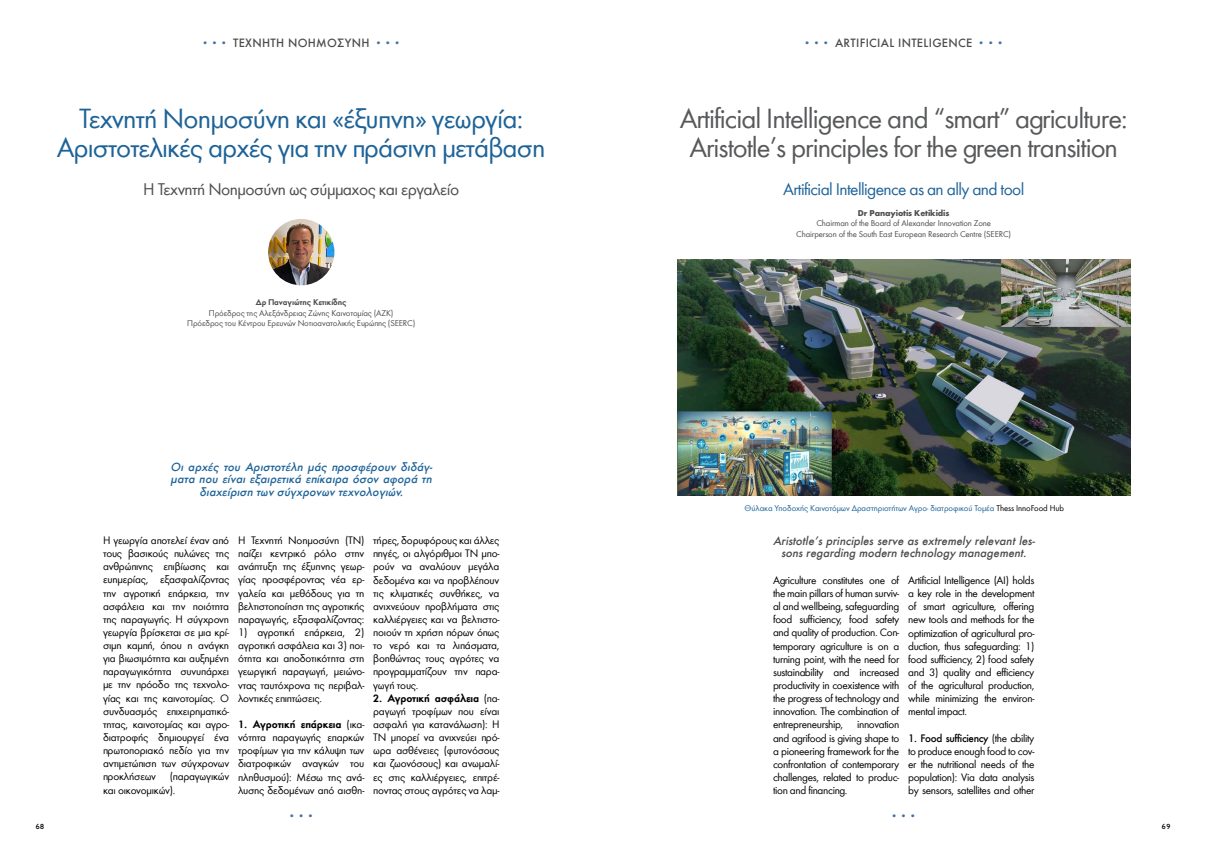
<style>
.page{position:relative;width:1205px;height:851px;background:#fff}
.page>*{position:absolute;margin:0;border:0;box-sizing:border-box;transform-origin:0 0}
.t1{font:28.75px/28.8px "Futura Greek";letter-spacing:-.035em;color:#58595b;text-align:center}
.t2{font:28.75px/28.8px "Futura Greek";letter-spacing:-.035em;color:#1e6398;text-align:center}
.t3{font:17.5px "Futura Greek";letter-spacing:-.035em;color:#4d4d4f}
.t4{font:17.5px "Futura Greek";letter-spacing:-.035em;color:#1e6398}
.t5{font:500 15px "Futura Greek";color:#4771a3}
.t6{font:italic 500 12.5px/12.5px "Futura Greek";color:#1e6398;text-align:center}
.t7{font:italic 500 12.5px/12.5px "Futura Greek";color:#4d4d4f;text-align:center}
.t8{font:500 12.5px "Futura Greek";letter-spacing:.025em;color:#4d4d4f}
.t9{font:11.25px/13.1px "Futura Greek";letter-spacing:-.03em;color:#000;text-align:justify}
.t10{font:8.75px/10.5px "Futura Greek";letter-spacing:-.015em;color:#4d4d4f;text-align:center}
.t11{font:8.75px "Futura Greek";letter-spacing:-.01em;color:#1e6398}
.t12{font:600 8.75px "Futura Greek";letter-spacing:-.015em;color:#4d4d4f}
.t13{font:700 8.75px "Futura Greek";letter-spacing:-.015em;color:#4d4d4f}
.t14{font:500 7.5px "PF Textbook";color:#000}
.s1{font-size:15px;color:#4771a3}
.s2{font-weight:600}
.s3{color:#000}
.s4{font-weight:500}
</style>
<div class="page">
<img style="left:268px;top:219px;width:66px;height:66px;border-radius:33px">
<img style="left:678px;top:260px;width:452px;height:236px">
<p class="t8" style="left:201px;top:35px;width:203px"><span class="s1">•••</span> ΤΕΧΝΗΤΗ ΝΟΗΜΟΣΥΝΗ <span class="s1">•••</span></p>
<h1 class="t2" style="left:57px;top:105px;width:490px">Τεχνητή Νοημοσύνη και «έξυπνη» γεωργία:<br>Αριστοτελικές αρχές για την πράσινη μετάβαση</h1>
<h2 class="t3" style="left:143px;top:180px;width:318px">Η Τεχνητή Νοημοσύνη ως σύμμαχος και εργαλείο</h2>
<p class="t12" style="left:256px;top:297px;width:92px">Δρ Παναγιώτης Κετικίδης</p>
<p class="t10" style="left:187px;top:308px;width:229px">Πρόεδρος της Αλεξάνδρειας Ζώνης Καινοτομίας (ΑΖΚ)<br>Πρόεδρος του Κέντρου Ερευνών Νοτιοανατολικής Ευρώπης (SEERC)</p>
<p class="t6" style="left:171px;top:460px;width:263px">Οι αρχές του Αριστοτέλη μάς προσφέρουν διδάγ&shy;ματα που είναι εξαιρετικά επίκαιρα όσον αφορά τη διαχείριση των σύγχρονων τεχνολογιών.</p>
<p class="t9" style="left:103px;top:534px;width:128px">Η γεωργία αποτελεί έναν από τους βασικούς πυλώνες της ανθρώπινης επιβίωσης και ευημερίας, εξασφαλίζοντας την αγροτική επάρκεια, την ασφάλεια και την ποιότητα της παραγωγής. Η σύγχρονη γεωργία βρίσκεται σε μια κρί&shy;σιμη καμπή, όπου η ανάγκη για βιωσιμότητα και αυξημένη παραγωγικότητα συνυπάρχει με την πρόοδο της τεχνολο&shy;γίας και της καινοτομίας. Ο συνδυασμός επιχειρηματικό&shy;τητας, καινοτομίας και αγρο&shy;διατροφής δημιουργεί ένα πρωτοποριακό πεδίο για την αντιμετώπιση των σύγχρονων προκλήσεων (παραγωγικών και οικονομικών).</p>
<p class="t9" style="left:238px;top:534px;width:128px">Η Τεχνητή Νοημοσύνη (ΤΝ) παίζει κεντρικό ρόλο στην ανάπτυξη της έξυπνης γεωρ&shy;γίας προσφέροντας νέα ερ&shy;γαλεία και μεθόδους για τη βελτιστοποίηση της αγροτικής παραγωγής, εξασφαλίζοντας:</p>
<p class="t9" style="left:238px;top:626px;width:128px">1) αγροτική επάρκεια, 2) αγροτική ασφάλεια και 3) ποι&shy;ότητα και αποδοτικότητα στη γεωργική παραγωγή, μειώνο&shy;ντας ταυτόχρονα τις περιβαλ&shy;λοντικές επιπτώσεις.</p>
<p class="t9" style="left:238px;top:717px;width:128px"><span class="s2">1. Αγροτική επάρκεια</span> (ικα&shy;νότητα παραγωγής επαρκών τροφίμων για την κάλυψη των διατροφικών αναγκών του πληθυσμού): Μέσω της ανά&shy;λυσης δεδομένων από αισθη-</p>
<h3 class="t5" style="left:287px;top:805px;width:29px">•••</h3>
<p class="t9" style="left:373px;top:534px;width:128px">τήρες, δορυφόρους και άλλες πηγές, οι αλγόριθμοι ΤΝ μπο&shy;ρούν να αναλύουν μεγάλα δεδομένα και να προβλέπουν τις κλιματικές συνθήκες, να ανιχνεύουν προβλήματα στις καλλιέργειες και να βελτιστο&shy;ποιούν τη χρήση πόρων όπως το νερό και τα λιπάσματα, βοηθώντας τους αγρότες να προγραμματίζουν την παρα&shy;γωγή τους.</p>
<p class="t9" style="left:373px;top:691px;width:128px"><span class="s2">2. Αγροτική ασφάλεια</span> (πα&shy;ραγωγή τροφίμων που είναι ασφαλή για κατανάλωση): Η ΤΝ μπορεί να ανιχνεύει πρό&shy;ωρα ασθένειες (φυτονόσους και ζωονόσους) και ανωμαλί&shy;ες στις καλλιέργειες, επιτρέ&shy;ποντας στους αγρότες να λαμ-</p>
<p class="t8" style="left:803px;top:35px;width:203px"><span class="s1">•••</span> ARTIFICIAL INTELIGENCE <span class="s1">•••</span></p>
<h1 class="t1" style="left:680px;top:105px;width:450px">Artificial Intelligence and “smart” agriculture:<br>Aristotle’s principles for the green transition</h1>
<h2 class="t4" style="left:783px;top:180px;width:243px">Artificial Intelligence as an ally and tool</h2>
<p class="t13" style="left:858px;top:207px;width:93px">Dr Panayiotis Ketikidis</p>
<p class="t10" style="left:796px;top:218px;width:216px">Chairman of the Board of Alexander Innovation Zone<br>Chairperson of the South East European Research Centre (SEERC)</p>
<p class="t11" style="left:744px;top:504px;width:321px">Θύλακα Υποδοχής Καινοτόμων Δραστηριοτήτων Αγρο- διατροφικού Τομέα <span class="s3">Thess InnoFood Hub</span></p>
<p class="t7" style="left:773px;top:534px;width:263px">Aristotle’s principles serve as extremely relevant les&shy;sons regarding modern technology management.</p>
<p class="t9" style="left:773px;top:574px;width:128px">Agriculture constitutes one of the main pillars of human surviv&shy;al and wellbeing, safeguarding food sufficiency, food safety and quality of production. Con&shy;temporary agriculture is on a turning point, with the need for sustainability and increased productivity in coexistence with the progress of technology and innovation. The combination of entrepreneurship,</p>
<p class="t9" style="left:773px;top:718px;width:128px;text-indent:84px">innovation and agrifood is giving shape to a pioneering framework for the confrontation of contemporary challenges, related to produc&shy;tion and financing.</p>
<p class="t9" style="left:908px;top:574px;width:128px">Artificial Intelligence (AI) holds a key role in the development of smart agriculture, offering new tools and methods for the optimization of agricultural pro&shy;duction, thus safeguarding: 1) food sufficiency, 2) food safety and 3) quality and efficiency of the agricultural production, while minimizing the environ&shy;mental impact.</p>
<p class="t9" style="left:908px;top:731px;width:128px"><span class="s4">1. Food sufficiency</span> (the ability to produce enough food to cov&shy;er the nutritional needs of the population): Via data analysis by sensors, satellites and other</p>
<h3 class="t5" style="left:890px;top:805px;width:29px">•••</h3>
<p class="t14" style="left:35px;top:822px;width:11px">68</p>
<p class="t14" style="left:1161px;top:822px;width:11px">69</p>
</div>
